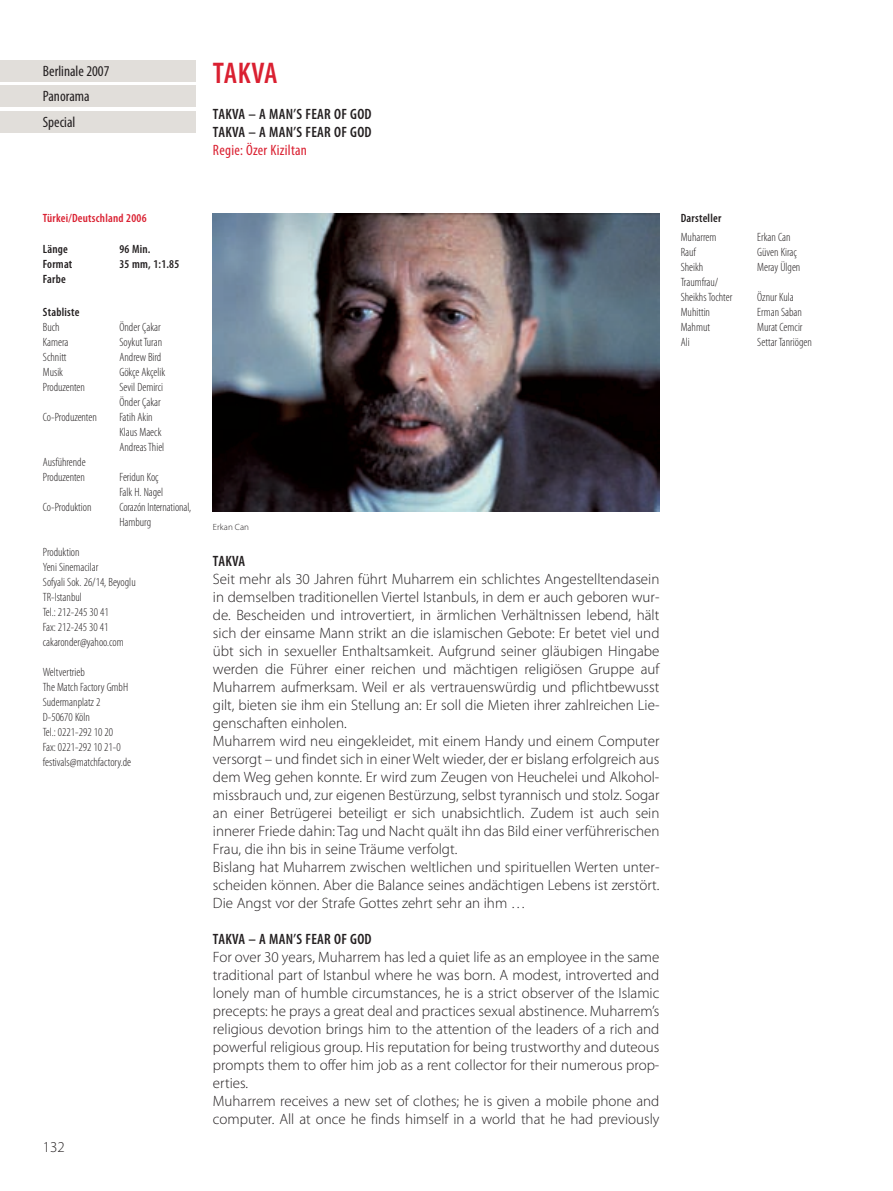
<style>
.page{position:relative;width:893px;height:1191px;background:#fff}
.page>*{position:absolute;margin:0;border:0;box-sizing:border-box;transform-origin:0 0}
.t1{font:600 condensed 30px "Myriad Pro";letter-spacing:.005em;color:#da2031}
.t2{font:300 15px/18px "Myriad Pro";color:#231f20}
.t3{font:600 condensed 15px/18px "Myriad Pro";letter-spacing:.02em;color:#231f20}
.t4{font:condensed 15px/25.5px "Myriad Pro";color:#231f20}
.t5{font:condensed 15px "Myriad Pro";letter-spacing:.02em;color:#da2031}
.t6{font:300 condensed 12px/15px "Myriad Pro";color:#231f20}
.t7{font:600 condensed 12px "Myriad Pro";letter-spacing:.02em;color:#231f20}
.t8{font:600 condensed 12px "Myriad Pro";letter-spacing:.02em;color:#da2031}
.t9{font:300 9px "Myriad Pro";color:#231f20}
</style>
<div class="page">
<img style="left:213px;top:213px;width:446px;height:298px">
<div style="left:0;top:60px;width:196px;height:22px;background:#e1deda"></div>
<div style="left:0;top:86px;width:196px;height:21px;background:#e1deda"></div>
<div style="left:0;top:111px;width:196px;height:22px;background:#e1deda"></div>
<p class="t4" style="left:43px;top:58px;width:68px">Berlinale 2007<br>Panorama<br>Special</p>
<h1 class="t1" style="left:213px;top:62px;width:66px">TAKVA</h1>
<p class="t3" style="left:213px;top:106px;width:160px">TAKVA – A MAN’S FEAR OF GOD<br>TAKVA – A MAN’S FEAR OF GOD</p>
<p class="t5" style="left:213px;top:141px;width:96px">Regie: Özer Kiziltan</p>
<p class="t8" style="left:43px;top:214px;width:105px">Türkei/Deutschland 2006</p>
<p class="t7" style="left:43px;top:244px;width:27px">Länge</p>
<p class="t7" style="left:119px;top:244px;width:33px">96 Min.</p>
<p class="t7" style="left:43px;top:259px;width:31px">Format</p>
<p class="t7" style="left:119px;top:259px;width:61px">35 mm, 1:1.85</p>
<p class="t7" style="left:43px;top:274px;width:24px">Farbe</p>
<p class="t7" style="left:43px;top:307px;width:38px">Stabliste</p>
<p class="t6" style="left:43px;top:320px;width:18px">Buch</p>
<p class="t6" style="left:119px;top:320px;width:43px">Önder Çakar</p>
<p class="t6" style="left:43px;top:335px;width:27px">Kamera</p>
<p class="t6" style="left:119px;top:335px;width:44px">Soykut Turan</p>
<p class="t6" style="left:43px;top:350px;width:25px">Schnitt</p>
<p class="t6" style="left:119px;top:350px;width:43px">Andrew Bird</p>
<p class="t6" style="left:43px;top:365px;width:22px">Musik</p>
<p class="t6" style="left:119px;top:365px;width:47px">Gökçe Akçelik</p>
<p class="t6" style="left:43px;top:380px;width:44px">Produzenten</p>
<p class="t6" style="left:119px;top:380px;width:45px">Sevil Demirci<br>Önder Çakar</p>
<p class="t6" style="left:43px;top:410px;width:56px">Co-Produzenten</p>
<p class="t6" style="left:119px;top:410px;width:46px">Fatih Akin<br>Klaus Maeck<br>Andreas Thiel</p>
<p class="t6" style="left:43px;top:455px;width:44px">Ausführende<br>Produzenten</p>
<p class="t6" style="left:119px;top:470px;width:45px">Feridun Koç<br>Falk H. Nagel</p>
<p class="t6" style="left:43px;top:500px;width:50px">Co-Produktion</p>
<p class="t6" style="left:119px;top:500px;width:73px">Corazón International,<br>Hamburg</p>
<p class="t6" style="left:43px;top:545px;width:94px">Produktion<br>Yeni Sinemacilar<br>Sofyali Sok. 26/14, Beyoglu<br>TR-Istanbul<br>Tel.: 212-245 30 41<br>Fax: 212-245 30 41 cakaronder@yahoo.com</p>
<p class="t6" style="left:43px;top:665px;width:90px">Weltvertrieb<br>The Match Factory GmbH<br>Sudermanplatz 2<br>D-50670 Köln<br>Tel.: 0221-292 10 20<br>Fax: 0221-292 10 21-0 festivals@matchfactory.de</p>
<p class="t2" style="left:43px;top:1139px;width:23px">132</p>
<p class="t7" style="left:681px;top:214px;width:42px">Darsteller</p>
<p class="t6" style="left:681px;top:230px;width:37px">Muharrem</p>
<p class="t6" style="left:757px;top:230px;width:35px">Erkan Can</p>
<p class="t6" style="left:681px;top:245px;width:17px">Rauf</p>
<p class="t6" style="left:757px;top:245px;width:41px">Güven Kiraç</p>
<p class="t6" style="left:681px;top:260px;width:24px">Sheikh</p>
<p class="t6" style="left:757px;top:260px;width:45px">Meray Ülgen</p>
<p class="t6" style="left:681px;top:275px;width:53px">Traumfrau/<br>Sheikhs Tochter</p>
<p class="t6" style="left:757px;top:290px;width:38px">Öznur Kula</p>
<p class="t6" style="left:681px;top:305px;width:31px">Muhittin</p>
<p class="t6" style="left:757px;top:305px;width:46px">Erman Saban</p>
<p class="t6" style="left:681px;top:320px;width:31px">Mahmut</p>
<p class="t6" style="left:757px;top:320px;width:47px">Murat Cemcir</p>
<p class="t6" style="left:681px;top:335px;width:11px">Ali</p>
<p class="t6" style="left:757px;top:335px;width:56px">Settar Tanriögen</p>
<p class="t9" style="left:213px;top:523px;width:38px">Erkan Can</p>
<p class="t3" style="left:213px;top:553px;width:34px">TAKVA</p>
<p class="t2" style="left:213px;top:571px;width:448px">Seit mehr als 30 Jahren führt Muharrem ein schlichtes Angestelltendasein in demselben traditionellen Viertel Istanbuls, in dem er auch geboren wur - de. Bescheiden und introvertiert, in ärmlichen Verhältnissen lebend, hält sich der einsame Mann strikt an die islamischen Gebote: Er betet viel und übt sich in sexueller Enthaltsamkeit. Aufgrund seiner gläubigen Hin gabe werden die Führer einer reichen und mächtigen religiösen Gruppe auf Muharrem aufmerksam. Weil er als vertrauenswürdig und pflicht be wusst gilt, bieten sie ihm ein Stellung an: Er soll die Mieten ihrer zahlreichen Lie - genschaften einholen.<br>Muharrem wird neu eingekleidet, mit einem Handy und einem Computer versorgt – und findet sich in einer Welt wieder, der er bislang erfolgreich aus dem Weg gehen konnte. Er wird zum Zeugen von Heuchelei und Alkohol - missbrauch und, zur eigenen Bestürzung, selbst tyrannisch und stolz. Sogar an einer Betrügerei beteiligt er sich unabsichtlich. Zudem ist auch sein innerer Friede dahin: Tag und Nacht quält ihn das Bild einer verführerischen Frau, die ihn bis in seine Träume verfolgt.<br>Bislang hat Muharrem zwischen weltlichen und spirituellen Werten unter&shy;scheiden können. Aber die Balance seines andächtigen Lebens ist zerstört.<br>Die Angst vor der Strafe Gottes zehrt sehr an ihm …</p>
<p class="t3" style="left:213px;top:931px;width:160px">TAKVA – A MAN’S FEAR OF GOD</p>
<p class="t2" style="left:213px;top:949px;width:448px">For over 30 years, Muharrem has led a quiet life as an employee in the same traditional part of Istanbul where he was born. A modest, introverted and lonely man of humble circumstances, he is a strict observer of the Islamic precepts: he prays a great deal and practices sexual abstinence. Muharrem’s religious devotion brings him to the attention of the leaders of a rich and powerful religious group. His reputation for being trustworthy and duteous prompts them to offer him job as a rent collector for their numerous prop&shy;erties.<br>Muharrem receives a new set of clothes; he is given a mobile phone and computer. All at once he finds himself in a world that he had previously</p>
</div>
